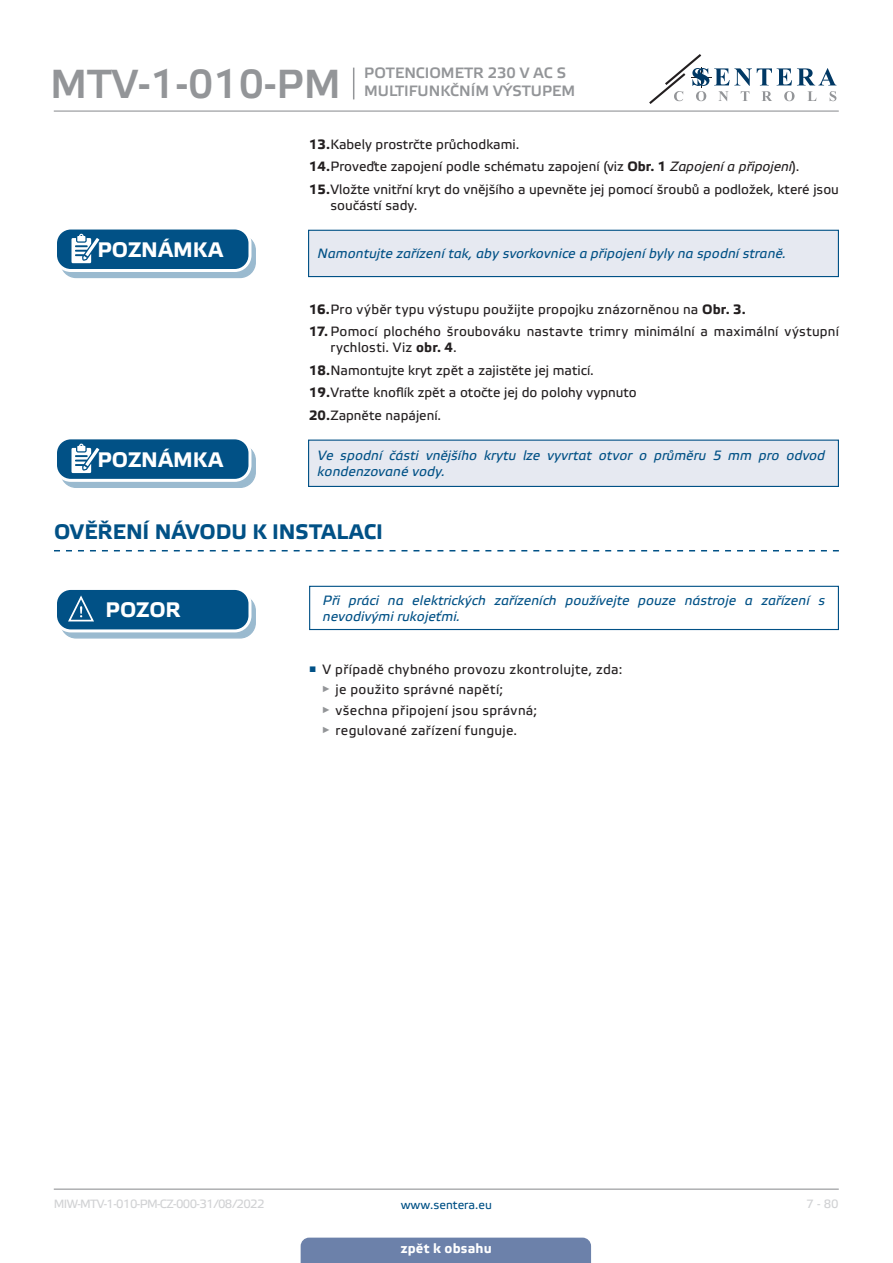
<style>
.page{position:relative;width:893px;height:1263px;background:#fff}
.page>*{position:absolute;margin:0;border:0;box-sizing:border-box;transform-origin:0 0}
.t1{font:40.5px "Etelka Medium Pro";color:#939598}
.t2{font:700 21px "Etelka Text Pro";color:#015186}
.t3{font:700 21px "Etelka Text Pro";letter-spacing:.005em;color:#fff}
.t4{font:15px/18px "Etelka Medium Pro";color:#939598}
.t5{font:13.5px/16.2px "Etelka Text Pro";letter-spacing:.01em;color:#231f20}
.attention{font:italic 13.5px/16.2px "Etelka Text Pro";letter-spacing:.005em;color:#015186}
.t6{font:700 13.5px "Etelka Text Pro";letter-spacing:.015em;color:#fff}
.t7{font:12px "Etelka Text Pro";letter-spacing:-.055em;color:#d1d2d4}
.t8{font:12px "Etelka Text Pro";color:#015186}
.s1{font-weight:700}
.s2{font-style:italic}
</style>
<div class="page">
<hr style="left:54px;top:111px;width:785px;height:1px;background:#939598">
<hr style="left:54px;top:1188px;width:785px;height:2px;background:#939598">
<svg style="left:649px;top:54px;width:187px;height:50px"></svg>
<div style="left:301px;top:1237px;width:290px;height:26px;background:#6c81aa"></div>
<hr style="left:353px;top:68px;width:1px;height:31px;background:#939598">
<div style="left:309px;top:230px;width:529px;height:47px;background:#e6e9f1"></div>
<div style="left:308px;top:230px;width:531px;height:47px;border:1px solid #015186"></div>
<div style="left:61px;top:235px;width:194px;height:42px;background:#9abacf;border-radius:15px"></div>
<div style="left:60px;top:234px;width:196px;height:44px;border:1px solid #015186;border-radius:15px"></div>
<div style="left:56px;top:228px;width:194px;height:42px;background:#015186;border-radius:15px"></div>
<div style="left:54px;top:226px;width:197px;height:46px;border:3px solid #fff;border-radius:15px"></div>
<svg style="left:71px;top:234px;width:34px;height:37px"></svg>
<div style="left:309px;top:440px;width:529px;height:46px;background:#e6e9f1"></div>
<div style="left:308px;top:440px;width:531px;height:47px;border:1px solid #015186"></div>
<div style="left:61px;top:445px;width:194px;height:42px;background:#9abacf;border-radius:15px"></div>
<div style="left:60px;top:444px;width:196px;height:44px;border:1px solid #015186;border-radius:15px"></div>
<div style="left:56px;top:438px;width:194px;height:42px;background:#015186;border-radius:15px"></div>
<div style="left:54px;top:436px;width:197px;height:46px;border:3px solid #fff;border-radius:15px"></div>
<svg style="left:71px;top:444px;width:34px;height:37px"></svg>
<svg style="left:54px;top:550px;width:785px;height:1px"></svg>
<div style="left:309px;top:586px;width:530px;height:44px;border:1px solid #015186"></div>
<svg style="left:61px;top:595px;width:194px;height:43px"></svg>
<div style="left:60px;top:595px;width:196px;height:44px;border:1px solid #015186;border-radius:15px"></div>
<div style="left:56px;top:588px;width:194px;height:43px;background:#015186;border-radius:15px"></div>
<div style="left:54px;top:587px;width:197px;height:45px;border:3px solid #fff;border-radius:15px"></div>
<svg style="left:67px;top:595px;width:38px;height:37px"></svg>
<h1 class="t1" style="left:50px;top:61px;width:292px">MTV-1-010-PM</h1>
<p class="t4" style="left:364px;top:65px;width:212px">POTENCIOMETR 230 V AC S<br>MULTIFUNKČNÍM VÝSTUPEM</p>
<p class="t5" style="left:309px;top:137px;width:212px"><span class="s1">13.</span>Kabely prostrčte průchodkami.</p>
<p class="t5" style="left:309px;top:159px;width:492px"><span class="s1">14.</span>Proveďte zapojení podle schématu zapojení (viz <span class="s1">Obr. 1</span> <span class="s2">Zapojení a připojení</span>).</p>
<p class="t5" style="left:330px;top:182px;width:510px;text-indent:-21px"><span class="s1">15.</span>Vložte vnitřní kryt do vnějšího a upevněte jej pomocí šroubů a podložek, které jsou součástí sady.</p>
<p class="t3" style="left:97px;top:238px;width:127px">POZNÁMKA</p>
<p class="attention" style="left:318px;top:246px;width:470px">Namontujte zařízení tak, aby svorkovnice a připojení byly na spodní straně.</p>
<p class="t3" style="left:97px;top:448px;width:127px">POZNÁMKA</p>
<p class="t5" style="left:309px;top:302px;width:438px"><span class="s1">16.</span>Pro výběr typu výstupu použijte propojku znázorněnou na <span class="s1">Obr. 3.</span></p>
<p class="t5" style="left:330px;top:324px;width:510px;text-indent:-21px"><span class="s1">17.</span>Pomocí plochého šroubováku nastavte trimry minimální a maximální výstupní rychlosti. Viz <span class="s1">obr. 4</span>.</p>
<p class="t5" style="left:309px;top:363px;width:286px"><span class="s1">18.</span>Namontujte kryt zpět a zajistěte jej maticí.</p>
<p class="t5" style="left:309px;top:385px;width:329px"><span class="s1">19.</span>Vraťte knoflík zpět a otočte jej do polohy vypnuto</p>
<p class="t5" style="left:309px;top:408px;width:134px"><span class="s1">20.</span>Zapněte napájení.</p>
<p class="attention" style="left:318px;top:448px;width:509px">Ve spodní části vnějšího krytu lze vyvrtat otvor o průměru 5 mm pro odvod kondenzované vody.</p>
<p class="t2" style="left:54px;top:520px;width:330px">OVĚŘENÍ NÁVODU K INSTALACI</p>
<p class="t3" style="left:105px;top:598px;width:77px">POZOR</p>
<p class="attention" style="left:323px;top:593px;width:504px">Při práci na elektrických zařízeních používejte pouze nástroje a zařízení s</p>
<p class="attention" style="left:323px;top:609px;width:139px">nevodivými rukojeťmi.</p>
<p class="t5" style="left:309px;top:662px;width:315px"><sup>■</sup> V případě chybného provozu zkontrolujte, zda:</p>
<p class="t5" style="left:322px;top:682px;width:183px"><sup>►</sup> je použito správné napětí;</p>
<p class="t5" style="left:322px;top:703px;width:217px"><sup>►</sup> všechna připojení jsou správná;</p>
<p class="t5" style="left:322px;top:723px;width:197px"><sup>►</sup> regulované zařízení funguje.</p>
<p class="t7" style="left:54px;top:1197px;width:212px">MIW-MTV-1-010-PM-CZ-000 - 31 / 08 / 2022</p>
<p class="t8" style="left:401px;top:1198px;width:93px">www.sentera.eu</p>
<p class="t7" style="left:806px;top:1197px;width:34px">7 - 80</p>
<p class="t6" style="left:401px;top:1240px;width:93px">zpět k obsahu</p>
</div>
